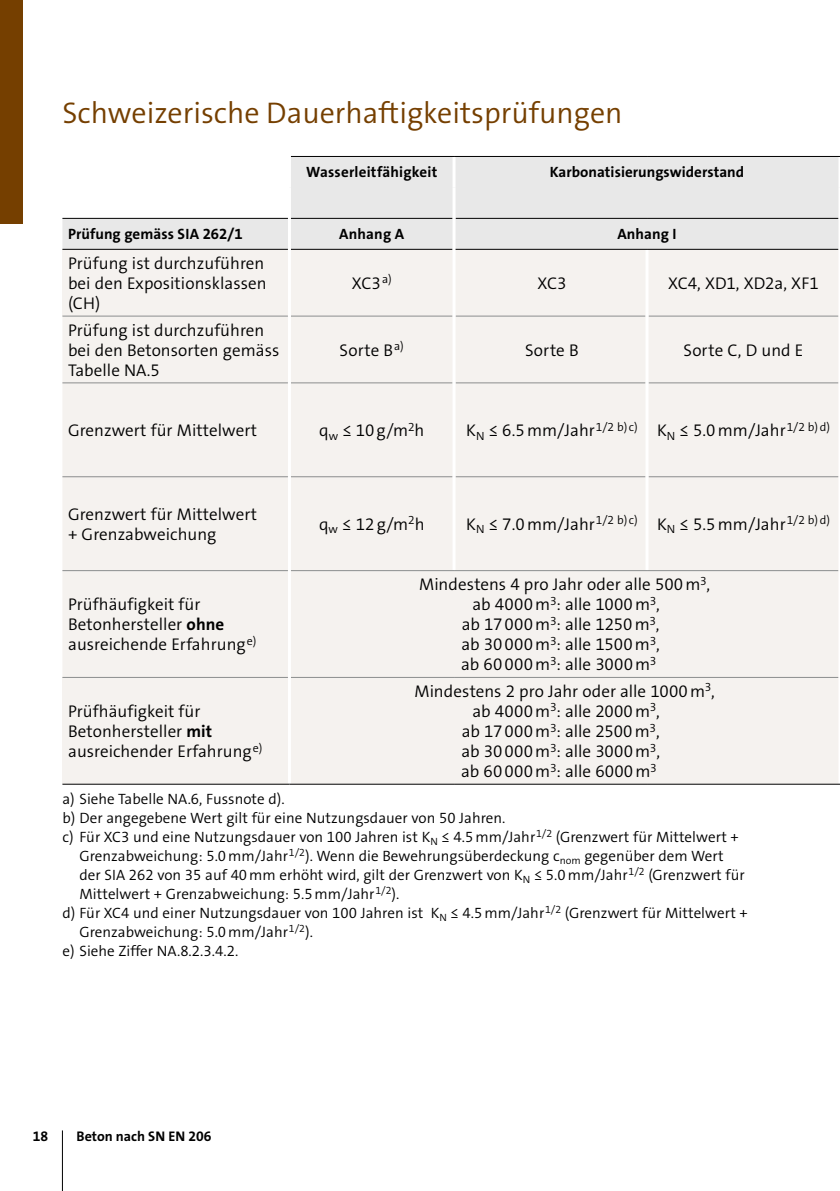
<style>
.page{position:relative;width:840px;height:1191px;background:#fff}
.page>*{position:absolute;margin:0;border:0;box-sizing:border-box;transform-origin:0 0}
.t1{font:30px "The Sans LP4 Se Lig";color:#753f00}
.t2{font:17px/20px "The Sans LP4 Se Lig";letter-spacing:.005em;color:#000}
.t3{font:15px "The Sans LP4 Se Lig";letter-spacing:.005em;color:#000}
.t4{font:15px "The Sans LP7 Bld";letter-spacing:.005em;color:#000}
.t5{font:14px "The Sans LP7 Bld";color:#000}
.s1{font-family:"The Sans LP7 Bld"}
</style>
<div class="page">
<hr style="left:62px;top:1130px;width:1px;height:61px;background:#000">
<svg style="left:62px;top:157px;width:776px;height:92px;fill:#e8e8e8"></svg>
<div style="left:62px;top:249px;width:227px;height:67px;background:#f5f2ef"></div>
<div style="left:289px;top:249px;width:165px;height:67px;background:#f5f2ef"></div>
<div style="left:454px;top:249px;width:192px;height:67px;background:#f5f2ef"></div>
<div style="left:646px;top:249px;width:193px;height:67px;background:#f5f2ef"></div>
<hr style="left:839px;top:249px;width:1px;height:67px;background:#f5f2ef">
<div style="left:62px;top:316px;width:226px;height:361px;background:#f5f2ef"></div>
<div style="left:291px;top:316px;width:547px;height:361px;background:#f5f2ef"></div>
<div style="left:455px;top:316px;width:190px;height:254px;background:#f5f2ef"></div>
<div style="left:648px;top:316px;width:190px;height:254px;background:#f5f2ef"></div>
<div style="left:62px;top:677px;width:227px;height:107px;background:#f5f2ef"></div>
<div style="left:289px;top:677px;width:550px;height:107px;background:#f5f2ef"></div>
<hr style="left:839px;top:677px;width:1px;height:107px;background:#f5f2ef">
<hr style="left:62px;top:315px;width:226px;height:1px;background:#8b8d8e">
<hr style="left:291px;top:315px;width:161px;height:1px;background:#8b8d8e">
<hr style="left:455px;top:315px;width:190px;height:1px;background:#8b8d8e">
<hr style="left:648px;top:315px;width:190px;height:1px;background:#8b8d8e">
<hr style="left:62px;top:382px;width:226px;height:1px;background:#8b8d8e">
<hr style="left:291px;top:382px;width:161px;height:1px;background:#8b8d8e">
<hr style="left:455px;top:382px;width:190px;height:1px;background:#8b8d8e">
<hr style="left:648px;top:382px;width:190px;height:1px;background:#8b8d8e">
<hr style="left:62px;top:476px;width:226px;height:1px;background:#8b8d8e">
<hr style="left:291px;top:476px;width:161px;height:1px;background:#8b8d8e">
<hr style="left:455px;top:476px;width:190px;height:1px;background:#8b8d8e">
<hr style="left:648px;top:476px;width:190px;height:1px;background:#8b8d8e">
<hr style="left:62px;top:570px;width:226px;height:1px;background:#8b8d8e">
<hr style="left:62px;top:677px;width:226px;height:1px;background:#8b8d8e">
<hr style="left:291px;top:677px;width:163px;height:1px;background:#8b8d8e">
<hr style="left:454px;top:677px;width:192px;height:1px;background:#8b8d8e">
<hr style="left:646px;top:677px;width:192px;height:1px;background:#8b8d8e">
<hr style="left:288px;top:677px;width:3px;height:106px;background:#fff">
<hr style="left:291px;top:218px;width:161px;height:1px;background:#000">
<hr style="left:455px;top:218px;width:191px;height:1px;background:#000">
<hr style="left:646px;top:218px;width:192px;height:1px;background:#000">
<hr style="left:62px;top:249px;width:226px;height:1px;background:#000">
<hr style="left:291px;top:249px;width:161px;height:1px;background:#000">
<hr style="left:452px;top:157px;width:3px;height:30px;background:#fff">
<hr style="left:452px;top:187px;width:3px;height:31px;background:#fff">
<hr style="left:452px;top:218px;width:3px;height:31px;background:#fff">
<hr style="left:452px;top:249px;width:3px;height:67px;background:#fff">
<hr style="left:645px;top:250px;width:3px;height:66px;background:#fff">
<hr style="left:452px;top:316px;width:3px;height:67px;background:#fff">
<hr style="left:645px;top:316px;width:3px;height:67px;background:#fff">
<hr style="left:452px;top:383px;width:3px;height:94px;background:#fff">
<hr style="left:645px;top:383px;width:3px;height:94px;background:#fff">
<hr style="left:452px;top:477px;width:3px;height:93px;background:#fff">
<hr style="left:645px;top:477px;width:3px;height:93px;background:#fff">
<hr style="left:288px;top:156px;width:3px;height:31px;background:#fff">
<hr style="left:288px;top:187px;width:3px;height:31px;background:#fff">
<hr style="left:288px;top:218px;width:3px;height:31px;background:#fff">
<hr style="left:288px;top:249px;width:3px;height:67px;background:#fff">
<hr style="left:455px;top:249px;width:191px;height:1px;background:#000">
<hr style="left:646px;top:249px;width:192px;height:1px;background:#000">
<hr style="left:62px;top:783px;width:227px;height:1px;background:#000">
<hr style="left:62px;top:218px;width:226px;height:1px;background:#000">
<hr style="left:291px;top:570px;width:163px;height:1px;background:#8b8d8e">
<hr style="left:454px;top:570px;width:192px;height:1px;background:#8b8d8e">
<hr style="left:646px;top:570px;width:192px;height:1px;background:#8b8d8e">
<hr style="left:838px;top:677px;width:1px;height:106px;background:#fff">
<hr style="left:291px;top:156px;width:163px;height:1px;background:#000">
<hr style="left:454px;top:156px;width:192px;height:1px;background:#000">
<hr style="left:646px;top:156px;width:193px;height:1px;background:#000">
<hr style="left:289px;top:783px;width:165px;height:1px;background:#000">
<hr style="left:454px;top:783px;width:192px;height:1px;background:#000">
<hr style="left:646px;top:783px;width:193px;height:1px;background:#000">
<hr style="left:838px;top:249px;width:1px;height:67px;background:#fff">
<div style="left:0;top:0;width:23px;height:223px;background:#753f00"></div>
<h1 class="t1" style="left:62px;top:93px;width:561px">Schweizerische Dauerhaftigkeitsprüfungen</h1>
<p class="t4" style="left:306px;top:163px;width:133px">Wasserleitfähigkeit</p>
<p class="t4" style="left:549px;top:163px;width:196px">Karbonatisierungswiderstand</p>
<p class="t4" style="left:68px;top:225px;width:176px">Prüfung gemäss SIA 262/1</p>
<p class="t4" style="left:339px;top:225px;width:67px">Anhang A</p>
<p class="t4" style="left:617px;top:225px;width:61px">Anhang I</p>
<p class="t2" style="left:68px;top:253px;width:200px">Prüfung ist durchzuführen bei den Expositionsklassen (CH)</p>
<p class="t2" style="left:351px;top:273px;width:41px">XC3<sup>a)</sup></p>
<p class="t2" style="left:537px;top:273px;width:31px">XC3</p>
<p class="t2" style="left:667px;top:273px;width:152px">XC4, XD1, XD2a, XF1</p>
<p class="t2" style="left:68px;top:320px;width:212px">Prüfung ist durchzuführen bei den Betonsorten gemäss<br>Tabelle NA.5</p>
<p class="t2" style="left:339px;top:340px;width:66px">Sorte B<sup>a)</sup></p>
<p class="t2" style="left:525px;top:340px;width:55px">Sorte B</p>
<p class="t2" style="left:683px;top:340px;width:121px">Sorte C, D und E</p>
<p class="t2" style="left:68px;top:420px;width:190px">Grenzwert für Mittelwert</p>
<p class="t2" style="left:319px;top:420px;width:107px">q<sub>w</sub> ≤ 10g/m<sup>2</sup>h</p>
<p class="t2" style="left:466px;top:420px;width:365px">K<sub>N</sub> ≤ 6.5mm/Jahr<sup>1/2</sup> <sup>b)</sup> <sup>c)</sup> K<sub>N</sub> ≤ 5.0mm/Jahr<sup>1/2</sup> <sup>b)d)</sup></p>
<p class="t2" style="left:68px;top:504px;width:190px">Grenzwert für Mittelwert + Grenzabweichung</p>
<p class="t2" style="left:319px;top:514px;width:107px">q<sub>w</sub> ≤ 12g/m<sup>2</sup>h</p>
<p class="t2" style="left:466px;top:514px;width:365px">K<sub>N</sub> ≤ 7.0mm/Jahr<sup>1/2</sup> <sup>b)</sup> <sup>c)</sup> K<sub>N</sub> ≤ 5.5mm/Jahr<sup>1/2</sup> <sup>b)d)</sup></p>
<p class="t2" style="left:68px;top:594px;width:190px">Prüfhäufigkeit für<br>Betonhersteller <span class="s1">ohne </span>ausreichende Erfahrung<sup>e)</sup></p>
<p class="t2" style="left:68px;top:701px;width:196px">Prüfhäufigkeit für<br>Betonhersteller <span class="s1">mit </span>ausreichender Erfahrung<sup>e)</sup></p>
<p class="t2" style="left:419px;top:574px;width:292px">Mindestens 4 pro Jahr oder alle 500m<sup>3</sup>,</p>
<p class="t2" style="left:472px;top:594px;width:189px">ab 4000m<sup>3</sup>: alle 1000m<sup>3</sup>,</p>
<p class="t2" style="left:461px;top:614px;width:199px">ab 17000m<sup>3</sup>: alle 1250m<sup>3</sup>,</p>
<p class="t2" style="left:461px;top:634px;width:200px">ab 30000m<sup>3</sup>: alle 1500m<sup>3</sup>,</p>
<p class="t2" style="left:461px;top:654px;width:197px">ab 60000m<sup>3</sup>: alle 3000m<sup>3</sup></p>
<p class="t2" style="left:414px;top:681px;width:302px">Mindestens 2 pro Jahr oder alle 1000m<sup>3</sup>,</p>
<p class="t2" style="left:472px;top:701px;width:189px">ab 4000m<sup>3</sup>: alle 2000m<sup>3</sup>,</p>
<p class="t2" style="left:461px;top:721px;width:199px">ab 17000m<sup>3</sup>: alle 2500m<sup>3</sup>,</p>
<p class="t2" style="left:461px;top:741px;width:200px">ab 30000m<sup>3</sup>: alle 3000m<sup>3</sup>,</p>
<p class="t2" style="left:461px;top:761px;width:197px">ab 60000m<sup>3</sup>: alle 6000m<sup>3</sup></p>
<p class="t3" style="left:62px;top:789px;width:224px">a) Siehe Tabelle NA.6, Fussnote d).</p>
<p class="t3" style="left:62px;top:808px;width:444px">b) Der angegebene Wert gilt für eine Nutzungsdauer von 50 Jahren.</p>
<p class="t3" style="left:62px;top:827px;width:677px">c) Für XC3 und eine Nutzungsdauer von 100 Jahren ist K<sub>N</sub> ≤ 4.5mm/Jahr<sup>1/2</sup> (Grenzwert für Mittelwert +</p>
<p class="t3" style="left:79px;top:846px;width:645px">Grenzabweichung: 5.0mm/Jahr<sup>1/2</sup>). Wenn die Bewehrungsüberdeckung c<sub>nom</sub> gegenüber dem Wert</p>
<p class="t3" style="left:79px;top:865px;width:666px">der SIA 262 von 35 auf 40mm erhöht wird, gilt der Grenzwert von K<sub>N</sub> ≤ 5.0mm/Jahr<sup>1/2</sup> (Grenzwert für</p>
<p class="t3" style="left:79px;top:884px;width:321px">Mittelwert + Grenzabweichung: 5.5mm/Jahr<sup>1/2</sup>).</p>
<p class="t3" style="left:62px;top:903px;width:686px">d) Für XC4 und einer Nutzungsdauer von 100 Jahren ist K<sub>N</sub> ≤ 4.5mm/Jahr<sup>1/2</sup> (Grenzwert für Mittelwert +</p>
<p class="t3" style="left:79px;top:922px;width:235px">Grenzabweichung: 5.0mm/Jahr<sup>1/2</sup>).</p>
<p class="t3" style="left:62px;top:941px;width:177px">e) Siehe Ziffer NA.8.2.3.4.2.</p>
<p class="t5" style="left:33px;top:1127px;width:17px">18</p>
<p class="t5" style="left:77px;top:1127px;width:136px">Beton nach SN EN 206</p>
</div>
